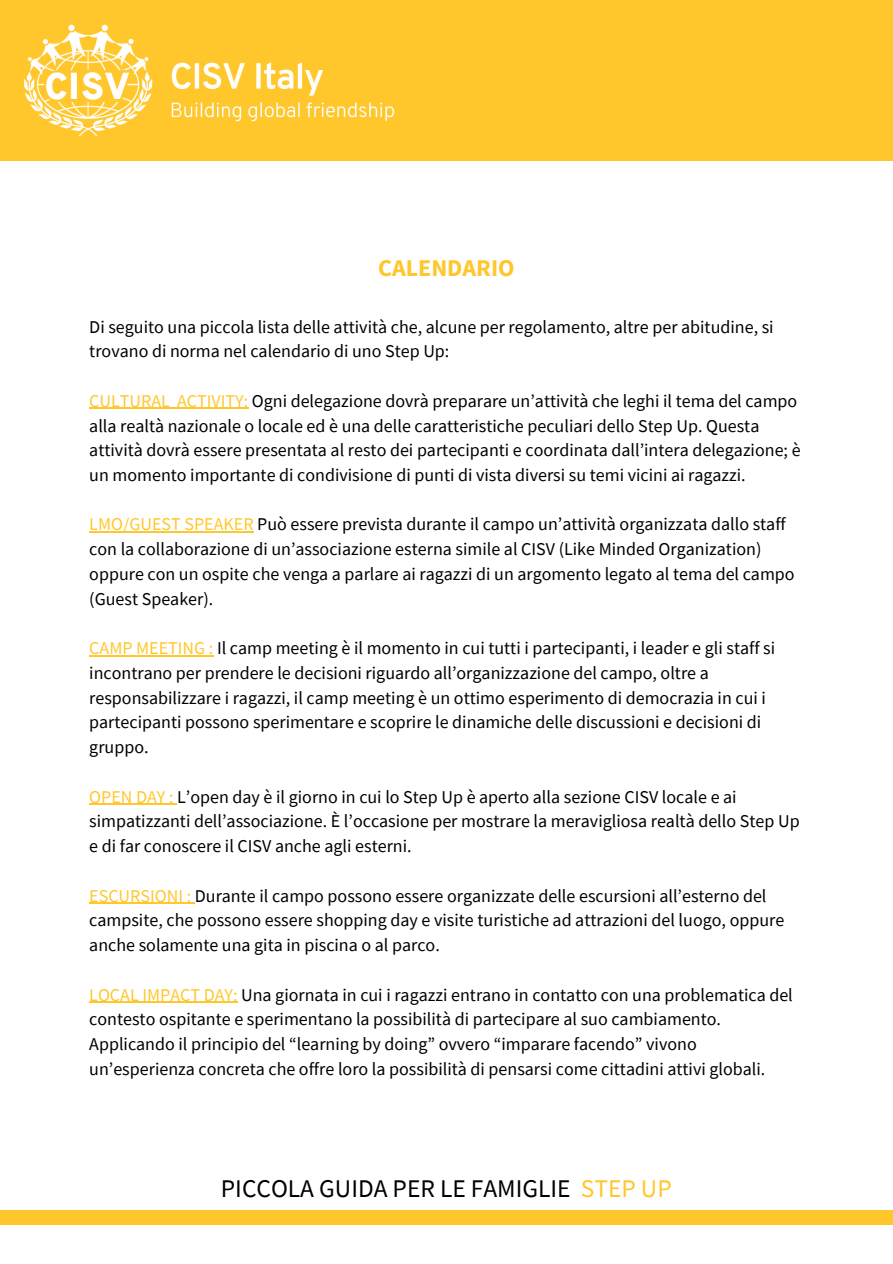
<style>
.page{position:relative;width:893px;height:1264px;background:#fff}
.page>*{position:absolute;margin:0;border:0;box-sizing:border-box;transform-origin:0 0}
.t1{font:25.5px "Source Sans Pro";color:#000}
.t2{font:700 24px "Source Sans Pro";color:#ffc72c}
.t3{font:18px/24.8px "Source Sans Pro";color:#000}
.s1{color:#ffc72c}
</style>
<div class="page">
<div style="left:0;top:1210px;width:892px;height:14px;background:#ffc72c"></div>
<div style="left:0;top:0;width:892px;height:161px;background:#ffc72c"></div>
<hr style="left:89px;top:408px;width:81px;height:1px;background:#ffc72c">
<hr style="left:177px;top:408px;width:71px;height:1px;background:#ffc72c">
<hr style="left:89px;top:531px;width:164px;height:1px;background:#ffc72c">
<hr style="left:89px;top:655px;width:124px;height:1px;background:#ffc72c">
<hr style="left:89px;top:803px;width:88px;height:1px;background:#ffc72c">
<hr style="left:89px;top:902px;width:106px;height:1px;background:#ffc72c">
<hr style="left:89px;top:1001px;width:148px;height:1px;background:#ffc72c">
<h2 class="t2" style="left:378px;top:253px;width:138px">CALENDARIO</h2>
<p class="t3" style="left:89px;top:314px;width:686px">Di seguito una piccola lista delle attività che, alcune per regolamento, altre per abitudine, si trovano di norma nel calendario di uno Step Up:</p>
<p class="t3" style="left:89px;top:388px;width:709px"><span class="s1">CULTURAL ACTIVITY:</span> Ogni delegazione dovrà preparare un’attività che leghi il tema del campo alla realtà nazionale o locale ed è una delle caratteristiche peculiari dello Step Up. Questa attività dovrà essere presentata al resto dei partecipanti e coordinata dall’intera delegazione; è un momento importante di condivisione di punti di vista diversi su temi vicini ai ragazzi.</p>
<p class="t3" style="left:89px;top:511px;width:707px"><span class="s1">LMO/GUEST SPEAKER</span> Può essere prevista durante il campo un’attività organizzata dallo staff con la collaborazione di un’associazione esterna simile al CISV (Like Minded Organization) oppure con un ospite che venga a parlare ai ragazzi di un argomento legato al tema del campo (Guest Speaker).</p>
<p class="t3" style="left:89px;top:635px;width:687px"><span class="s1">CAMP MEETING :</span> Il camp meeting è il momento in cui tutti i partecipanti, i leader e gli staff si incontrano per prendere le decisioni riguardo all’organizzazione del campo, oltre a responsabilizzare i ragazzi, il camp meeting è un ottimo esperimento di democrazia in cui i partecipanti possono sperimentare e scoprire le dinamiche delle discussioni e decisioni di gruppo.</p>
<p class="t3" style="left:89px;top:783px;width:711px"><span class="s1">OPEN DAY :</span> L’open day è il giorno in cui lo Step Up è aperto alla sezione CISV locale e ai simpatizzanti dell’associazione. È l’occasione per mostrare la meravigliosa realtà dello Step Up e di far conoscere il CISV anche agli esterni.</p>
<p class="t3" style="left:89px;top:882px;width:696px"><span class="s1">ESCURSIONI :</span> Durante il campo possono essere organizzate delle escursioni all’esterno del campsite, che possono essere shopping day e visite turistiche ad attrazioni del luogo, oppure anche solamente una gita in piscina o al parco.</p>
<p class="t3" style="left:89px;top:981px;width:705px"><span class="s1">LOCAL IMPACT DAY:</span> Una giornata in cui i ragazzi entrano in contatto con una problematica del contesto ospitante e sperimentano la possibilità di partecipare al suo cambiamento.<br>Applicando il principio del “learning by doing” ovvero “imparare facendo” vivono un’esperienza concreta che offre loro la possibilità di pensarsi come cittadini attivi globali.</p>
<h1 class="t1" style="left:221px;top:1171px;width:452px">PICCOLA GUIDA PER LE FAMIGLIE <span class="s1">STEP UP</span></h1>
</div>
